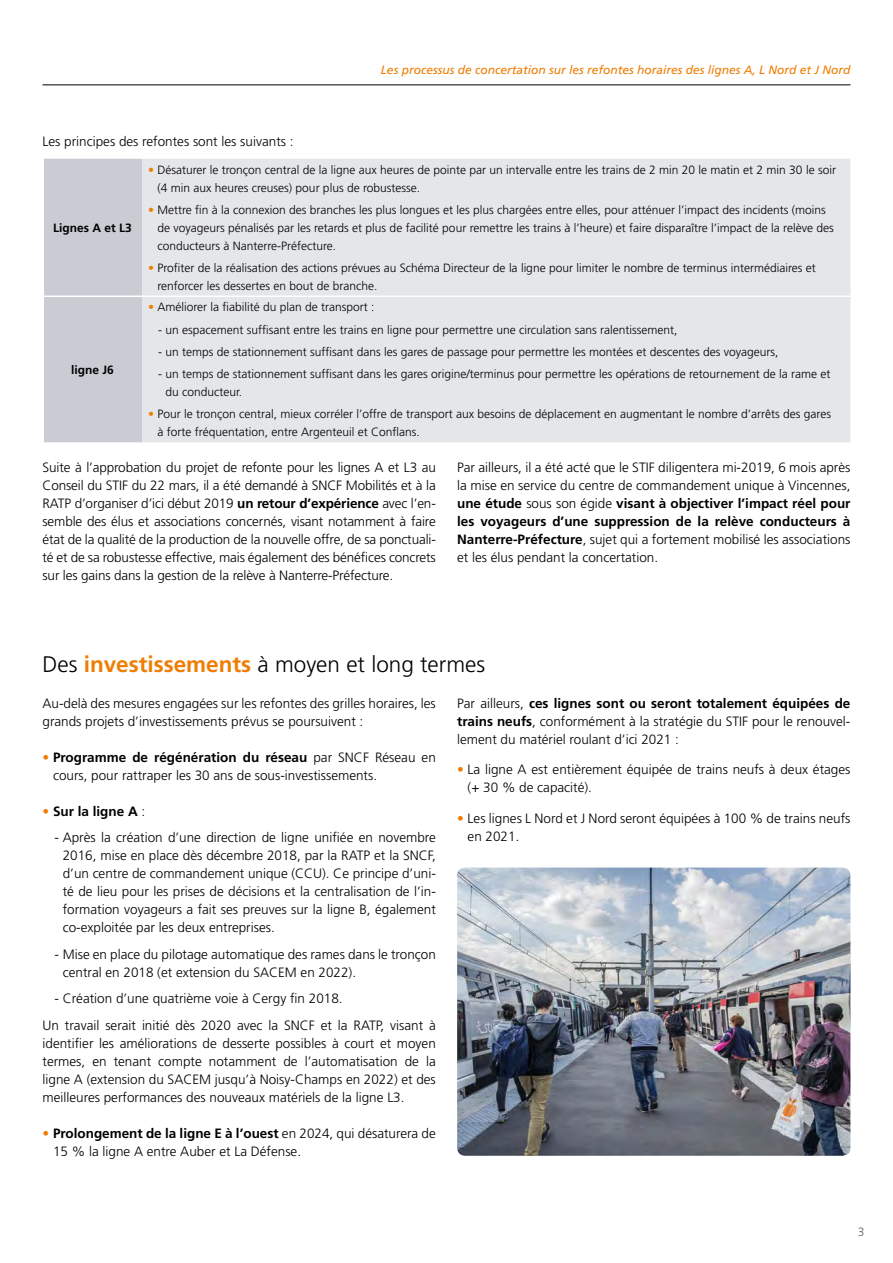
<style>
.page{position:relative;width:893px;height:1263px;background:#fff}
.page>*{position:absolute;margin:0;border:0;box-sizing:border-box;transform-origin:0 0}
.t1{font:300 22.5px "Frutiger";color:#000}
.t2{font:300 13.5px/18px "Frutiger";color:#000}
.t3{font:700 13.5px "Frutiger";color:#000}
.t4{font:300 12px/18px "Frutiger";color:#000}
.t5{font:italic 12px "Frutiger";color:#ef7d00}
.t6{font:700 12px "Frutiger";color:#000}
.t7{font:300 12px "Frutiger";color:#54616c}
.s1{color:#ef7d00}
.s2{font-weight:700}
.s3{font-weight:700;color:#ef7d00}
.s4{font-weight:300;color:#ef7d00}
.s5{font-weight:300}
</style>
<div class="page">
<hr style="left:43px;top:84px;width:807px;height:1px;background:#000">
<div style="left:44px;top:159px;width:98px;height:283px;background:#c9cdd3"></div>
<div style="left:142px;top:159px;width:708px;height:283px;background:#e5e6e9"></div>
<hr style="left:43px;top:295px;width:99px;height:2px;background:#fff">
<hr style="left:142px;top:295px;width:708px;height:2px;background:#fff">
<img style="left:457px;top:867px;width:393px;height:289px">
<p class="t2" style="left:43px;top:133px;width:253px">Les principes des refontes sont les suivants :</p>
<p class="t5" style="left:381px;top:63px;width:471px">Les processus de concertation sur les refontes horaires des lignes A, L Nord et J Nord</p>
<p class="t6" style="left:53px;top:221px;width:80px">Lignes A et L3</p>
<p class="t6" style="left:71px;top:363px;width:44px">ligne J6</p>
<p class="t4" style="left:157px;top:161px;width:680px;text-indent:-9px"><span class="s1">•</span> Désaturer le tronçon central de la ligne aux heures de pointe par un intervalle entre les trains de 2 min 20 le matin et 2 min 30 le soir (4 min aux heures creuses) pour plus de robustesse.</p>
<p class="t4" style="left:157px;top:201px;width:678px;text-indent:-9px"><span class="s1">•</span> Mettre fin à la connexion des branches les plus longues et les plus chargées entre elles, pour atténuer l’impact des incidents (moins de voyageurs pénalisés par les retards et plus de facilité pour remettre les trains à l’heure) et faire disparaître l’impact de la relève des conducteurs à Nanterre-Préfecture.</p>
<p class="t4" style="left:157px;top:259px;width:660px;text-indent:-9px"><span class="s1">•</span> Profiter de la réalisation des actions prévues au Schéma Directeur de la ligne pour limiter le nombre de terminus intermédiaires et renforcer les dessertes en bout de branche.</p>
<p class="t4" style="left:148px;top:298px;width:228px"><span class="s1">•</span> Améliorer la fiabilité du plan de transport :</p>
<p class="t4" style="left:158px;top:321px;width:521px">- un espacement suffisant entre les trains en ligne pour permettre une circulation sans ralentissement,</p>
<p class="t4" style="left:158px;top:343px;width:622px">- un temps de stationnement suffisant dans les gares de passage pour permettre les montées et descentes des voyageurs,</p>
<p class="t4" style="left:165px;top:365px;width:667px;text-indent:-7px">- un temps de stationnement suffisant dans les gares origine/terminus pour permettre les opérations de retournement de la rame et du conducteur.</p>
<p class="t4" style="left:157px;top:405px;width:675px;text-indent:-9px"><span class="s1">•</span> Pour le tronçon central, mieux corréler l’offre de transport aux besoins de déplacement en augmentant le nombre d’arrêts des gares à forte fréquentation, entre Argenteuil et Conflans.</p>
<p class="t2" style="left:43px;top:459px;width:395px;text-align:justify">Suite à l’approbation du projet de refonte pour les lignes A et L3 au Conseil du STIF du 22 mars, il a été demandé à SNCF Mobilités et à la RATP d’organiser d’ici début 2019 <span class="s2">un retour d’expérience</span> avec l’en&shy;semble des élus et associations concernés, visant notamment à faire état de la qualité de la production de la nouvelle offre, de sa ponctuali&shy;té et de sa robustesse effective, mais également des bénéfices concrets sur les gains dans la gestion de la relève à Nanterre-Préfecture.</p>
<p class="t2" style="left:457px;top:459px;width:395px;text-align:justify">Par ailleurs, il a été acté que le STIF diligentera mi-2019, 6 mois après la mise en service du centre de commandement unique à Vincennes, <span class="s2">une étude</span> sous son égide <span class="s2">visant à objectiver l’impact réel pour les voyageurs d’une suppression de la relève conducteurs à Nanterre-Préfecture</span>, sujet qui a fortement mobilisé les associations et les élus pendant la concertation.</p>
<h1 class="t1" style="left:43px;top:651px;width:444px">Des <span class="s3">investissements</span> à moyen et long termes</h1>
<p class="t2" style="left:43px;top:694px;width:395px">Au-delà des mesures engagées sur les refontes des grilles horaires, les grands projets d’investissements prévus se poursuivent :</p>
<p class="t2" style="left:53px;top:748px;width:384px;text-indent:-11px"><span class="s1">•</span> <span class="s2">Programme de régénération du réseau</span> par SNCF Réseau en cours, pour rattraper les 30 ans de sous-investissements.</p>
<p class="t3" style="left:43px;top:803px;width:104px"><span class="s4">•</span> Sur la ligne A <span class="s5">:</span></p>
<p class="t2" style="left:63px;top:829px;width:375px;text-align:justify;text-indent:-8px">- Après la création d’une direction de ligne unifiée en novembre 2016, mise en place dès décembre 2018, par la RATP et la SNCF, d’un centre de commandement unique (CCU). Ce principe d’uni&shy;té de lieu pour les prises de décisions et la centralisation de l’in&shy;formation voyageurs a fait ses preuves sur la ligne B, également co-exploitée par les deux entreprises.</p>
<p class="t2" style="left:63px;top:945px;width:375px;text-indent:-8px">- Mise en place du pilotage automatique des rames dans le tronçon central en 2018 (et extension du SACEM en 2022).</p>
<p class="t2" style="left:43px;top:985px;width:395px;line-height:26.5px;text-indent:12px">- Création d’une quatrième voie à Cergy fin 2018.<br>Un travail serait initié dès 2020 avec la SNCF et la RATP, visant à</p>
<p class="t2" style="left:43px;top:1034px;width:395px;text-align:justify">identifier les améliorations de desserte possibles à court et moyen termes, en tenant compte notamment de l’automatisation de la ligne A (extension du SACEM jusqu’à Noisy-Champs en 2022) et des meilleures performances des nouveaux matériels de la ligne L3.</p>
<p class="t2" style="left:53px;top:1124px;width:384px;text-indent:-11px"><span class="s1">•</span> <span class="s2">Prolongement de la ligne E à l’ouest</span> en 2024, qui désaturera de<br>15 % la ligne A entre Auber et La Défense.</p>
<p class="t2" style="left:457px;top:694px;width:395px;text-align:justify">Par ailleurs, <span class="s2">ces lignes sont ou seront totalement équipées de trains neufs</span>, conformément à la stratégie du STIF pour le renouvel&shy;lement du matériel roulant d’ici 2021 :</p>
<p class="t2" style="left:468px;top:761px;width:384px;text-indent:-11px"><span class="s1">•</span> La ligne A est entièrement équipée de trains neufs à deux étages (+ 30 % de capacité).</p>
<p class="t2" style="left:468px;top:810px;width:384px;text-indent:-11px"><span class="s1">•</span> Les lignes L Nord et J Nord seront équipées à 100 % de trains neufs en 2021.</p>
<p class="t7" style="left:858px;top:1225px;width:8px">3</p>
</div>
